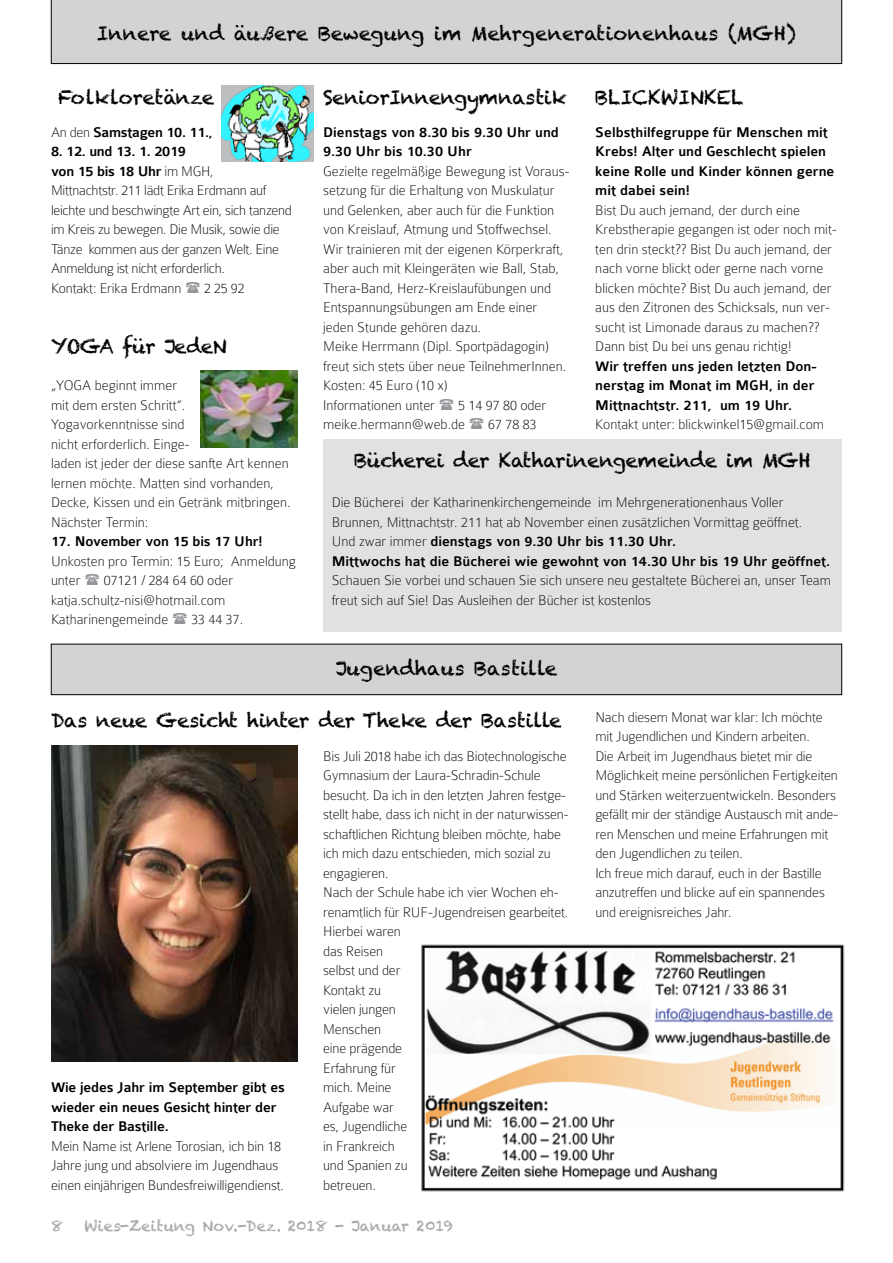
<style>
.page{position:relative;width:893px;height:1263px;background:#fff}
.page>*{position:absolute;margin:0;border:0;box-sizing:border-box;transform-origin:0 0}
.t1{font:19.5px "Chalkduster";letter-spacing:-.01em;color:#000}
.t2{font:19.5px "Chalkduster";letter-spacing:-.03em;color:#000}
.t3{font:100 15px/19.5px "Colaborate";color:#000}
.t4{font:500 15px/19.5px "Colaborate";color:#000}
.t5{font:100 15px/19.5px "Colaborate";letter-spacing:-.02em;color:#000}
.t6{font:15px "Chalkduster";color:#a7a9ac}
.t7{font:500 15px "Colaborate";letter-spacing:-.02em;color:#000}
.s1{font-weight:100}
.s2{font-weight:500}
</style>
<div class="page">
<div style="left:51px;top:0;width:791px;height:64px;background:#d1d3d4"></div>
<div style="left:51px;top:644px;width:791px;height:51px;background:#d1d3d4"></div>
<div style="left:51px;top:644px;width:791px;height:51px;border:1px solid #000"></div>
<img style="left:421px;top:944px;width:424px;height:248px">
<img style="left:200px;top:370px;width:98px;height:78px">
<img style="left:221px;top:85px;width:93px;height:76px">
<div style="left:323px;top:439px;width:519px;height:192px;background:#e0e1e2"></div>
<img style="left:51px;top:745px;width:247px;height:316px">
<h1 class="t1" style="left:97px;top:22px;width:700px">Innere und äußere Bewegung im Mehrgenerationenhaus (MGH)</h1>
<h1 class="t1" style="left:58px;top:86px;width:158px">Folkloretänze</h1>
<h1 class="t1" style="left:323px;top:85px;width:245px">SeniorInnengymnastik</h1>
<h1 class="t1" style="left:595px;top:85px;width:150px">BLICKWINKEL</h1>
<p class="t7" style="left:51px;top:124px;width:163px"><span class="s1">An den</span> Samstagen 10. 11.,</p>
<p class="t5" style="left:51px;top:142px;width:242px"><span class="s2">8. 12. und 13. 1. 2019<br>von 15 bis 18 Uhr</span> im MGH,<br>Mittnachtstr. 211 lädt Erika Erdmann auf leichte und beschwingte Art ein, sich tanzend im Kreis zu bewegen. Die Musik, sowie die Tänze kommen aus der ganzen Welt. Eine Anmeldung ist nicht erforderlich.<br>Kontakt: Erika Erdmann</p>
<p class="t3" style="left:204px;top:278px;width:42px">2 25 92</p>
<h1 class="t2" style="left:51px;top:335px;width:177px">YOGA für JedeN</h1>
<p class="t3" style="left:51px;top:376px;width:241px">„YOGA beginnt immer<br>mit dem ersten Schritt“.<br>Yogavorkenntnisse sind<br>nicht erforderlich. Einge-<br>laden ist jeder der diese sanfte Art kennen lernen möchte. Matten sind vorhanden,<br>Decke, Kissen und ein Getränk mitbringen.<br>Nächster Termin:</p>
<p class="t4" style="left:51px;top:532px;width:213px">17. November von 15 bis 17 Uhr!</p>
<p class="t3" style="left:51px;top:551px;width:246px">Unkosten pro Termin: 15 Euro; Anmeldung unter</p>
<p class="t3" style="left:51px;top:571px;width:184px;text-indent:53px">07121 / 284 64 60 oder katja.schultz-nisi@hotmail.com<br>Katharinengemeinde</p>
<p class="t3" style="left:191px;top:610px;width:53px">33 44 37.</p>
<p class="t4" style="left:323px;top:123px;width:237px">Dienstags von 8.30 bis 9.30 Uhr und<br>9.30 Uhr bis 10.30 Uhr</p>
<p class="t3" style="left:323px;top:161px;width:248px">Gezielte regelmäßige Bewegung ist Voraus&shy;setzung für die Erhaltung von Muskulatur und Gelenken, aber auch für die Funktion von Kreislauf, Atmung und Stoffwechsel.<br>Wir trainieren mit der eigenen Körperkraft, aber auch mit Kleingeräten wie Ball, Stab, Thera-Band, Herz-Kreislaufübungen und Entspannungsübungen am Ende einer jeden Stunde gehören dazu.<br>Meike Herrmann (Dipl. Sportpädagogin) freut sich stets über neue TeilnehmerInnen.<br>Kosten: 45 Euro (10 x)<br>Informationen unter</p>
<p class="t3" style="left:323px;top:395px;width:225px;text-indent:135px">5 14 97 80 oder meike.hermann@web.de</p>
<p class="t3" style="left:488px;top:415px;width:50px">67 78 83</p>
<p class="t4" style="left:595px;top:123px;width:241px">Selbsthilfegruppe für Menschen mit<br>Krebs! Alter und Geschlecht spielen keine Rolle und Kinder können gerne mit dabei sein!</p>
<p class="t3" style="left:595px;top:200px;width:243px">Bist Du auch jemand, der durch eine Krebstherapie gegangen ist oder noch mit&shy;ten drin steckt?? Bist Du auch jemand, der nach vorne blickt oder gerne nach vorne blicken möchte? Bist Du auch jemand, der aus den Zitronen des Schicksals, nun ver&shy;sucht ist Limonade daraus zu machen??<br>Dann bist Du bei uns genau richtig!</p>
<p class="t4" style="left:595px;top:357px;width:223px">Wir treffen uns jeden letzten Don&shy;nerstag im Monat im MGH, in der<br>Mittnachtstr. 211, um 19 Uhr.</p>
<p class="t3" style="left:595px;top:415px;width:230px">Kontakt unter: blickwinkel15@gmail.com</p>
<h1 class="t1" style="left:354px;top:449px;width:458px">Bücherei der Katharinengemeinde im MGH</h1>
<p class="t3" style="left:332px;top:493px;width:500px">Die Bücherei der Katharinenkirchengemeinde im Mehrgenerationenhaus Voller Brunnen, Mittnachtstr. 211 hat ab November einen zusätzlichen Vormittag geöffnet.<br>Und zwar immer <span class="s2">dienstags von 9.30 Uhr bis 11.30 Uhr.<br>Mittwochs hat die Bücherei wie gewohnt von 14.30 Uhr bis 19 Uhr geöffnet.</span></p>
<p class="t3" style="left:332px;top:571px;width:501px">Schauen Sie vorbei und schauen Sie sich unsere neu gestaltete Bücherei an, unser Team freut sich auf Sie! Das Ausleihen der Bücher ist kostenlos</p>
<h1 class="t1" style="left:336px;top:656px;width:223px">Jugendhaus Bastille</h1>
<h1 class="t1" style="left:51px;top:709px;width:512px">Das neue Gesicht hinter der Theke der Bastille</h1>
<p class="t4" style="left:51px;top:1078px;width:235px">Wie jedes Jahr im September gibt es wieder ein neues Gesicht hinter der<br>Theke der Bastille.</p>
<p class="t3" style="left:51px;top:1136px;width:235px">Mein Name ist Arlene Torosian, ich bin 18<br>Jahre jung und absolviere im Jugendhaus einen einjährigen Bundesfreiwilligendienst.</p>
<p class="t3" style="left:323px;top:746px;width:247px">Bis Juli 2018 habe ich das Biotechnologische<br>Gymnasium der Laura-Schradin-Schule besucht. Da ich in den letzten Jahren festge&shy;stellt habe, dass ich nicht in der naturwissen&shy;schaftlichen Richtung bleiben möchte, habe ich mich dazu entschieden, mich sozial zu engagieren.<br>Nach der Schule habe ich vier Wochen eh&shy;renamtlich für RUF-Jugendreisen gearbeitet.<br>Hierbei waren<br>das Reisen<br>selbst und der<br>Kontakt zu<br>vielen jungen<br>Menschen<br>eine prägende<br>Erfahrung für<br>mich. Meine<br>Aufgabe war<br>es, Jugendliche<br>in Frankreich<br>und Spanien zu<br>betreuen.</p>
<p class="t6" style="left:51px;top:1217px;width:14px">8</p>
<p class="t6" style="left:84px;top:1217px;width:370px">Wies-Zeitung Nov.-Dez. 2018 - Januar 2019</p>
<p class="t3" style="left:595px;top:707px;width:244px">Nach diesem Monat war klar: Ich möchte mit Jugendlichen und Kindern arbeiten.<br>Die Arbeit im Jugendhaus bietet mir die Möglichkeit meine persönlichen Fertigkeiten und Stärken weiterzuentwickeln. Besonders gefällt mir der ständige Austausch mit ande&shy;ren Menschen und meine Erfahrungen mit den Jugendlichen zu teilen.<br>Ich freue mich darauf, euch in der Bastille anzutreffen und blicke auf ein spannendes und ereignisreiches Jahr.</p>
</div>
